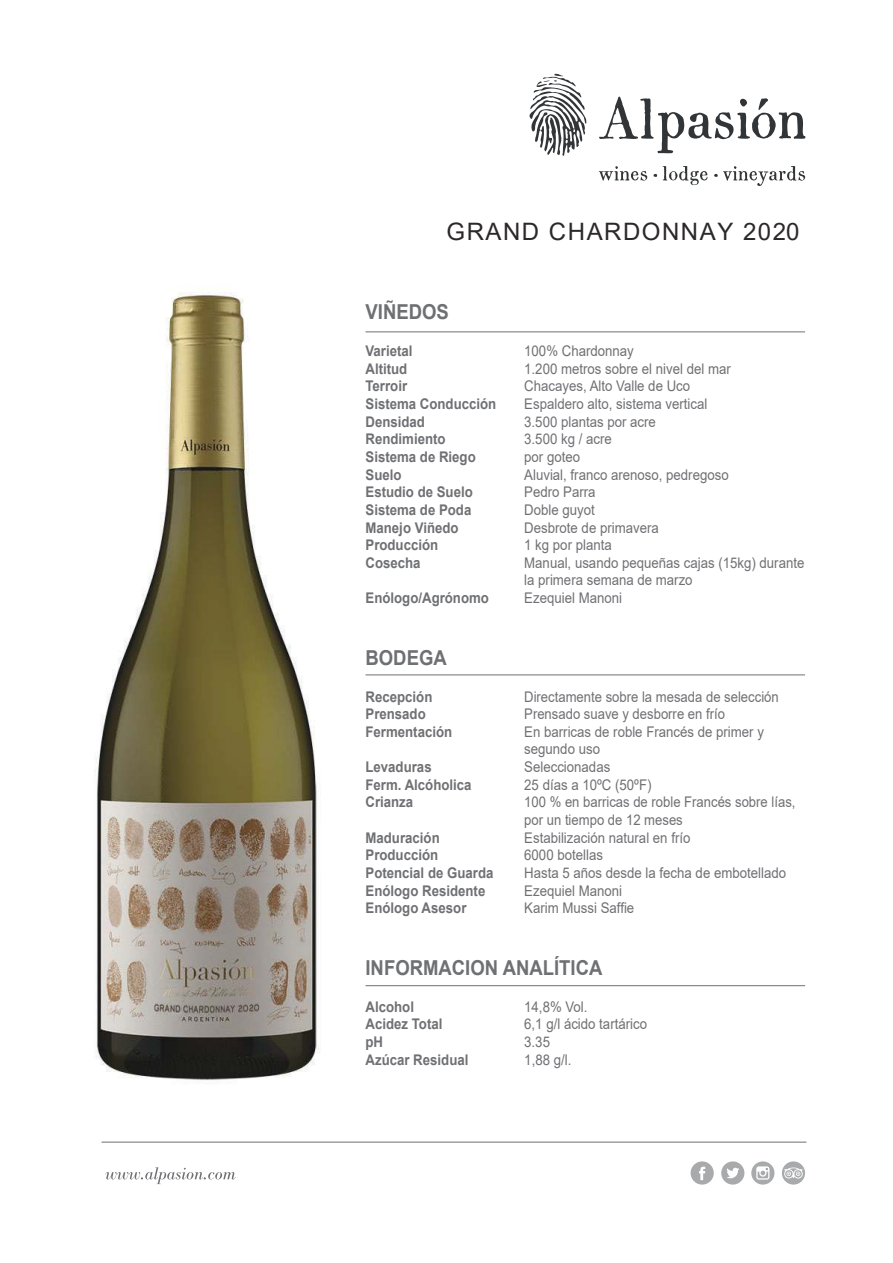
<style>
.page{position:relative;width:893px;height:1263px;background:#fff}
.page>*{position:absolute;margin:0;border:0;box-sizing:border-box;transform-origin:0 0}
.t1{font:24px "Arial";letter-spacing:.065em;color:#2b2829}
.t2{font:700 20.55px "Arial";color:#6f7073;scale:.9 1}
.t3{font:14.7px/17.7px "Arial";color:#6f7073;scale:.9 1}
.t4{font:700 14.7px "Arial";color:#6f7073;scale:.9 1}
.t5{font:14.7px/17.7px "Arial";color:#6f7073;scale:.89 1}
</style>
<div class="page">
<hr style="left:365px;top:332px;width:440px;height:1px;background:#6f7073">
<hr style="left:365px;top:675px;width:440px;height:1px;background:#6f7073">
<hr style="left:365px;top:985px;width:440px;height:1px;background:#6f7073">
<hr style="left:101px;top:1142px;width:705px;height:1px;background:#6f7073">
<svg style="left:721px;top:1161px;width:23px;height:23px"></svg>
<svg style="left:691px;top:1161px;width:23px;height:23px"></svg>
<svg style="left:751px;top:1161px;width:23px;height:23px"></svg>
<svg style="left:782px;top:1161px;width:23px;height:23px"></svg>
<svg style="left:105px;top:1167px;width:131px;height:17px"></svg>
<img style="left:95px;top:292px;width:225px;height:791px">
<svg style="left:599px;top:166px;width:48px;height:15px"></svg>
<svg style="left:653px;top:166px;width:54px;height:19px"></svg>
<svg style="left:714px;top:166px;width:91px;height:20px"></svg>
<svg style="left:599px;top:97px;width:206px;height:56px"></svg>
<svg style="left:529px;top:73px;width:57px;height:83px"></svg>
<h1 class="t1" style="left:446px;top:223px;width:354px">GRAND CHARDONNAY 2020</h1>
<h2 class="t2" style="left:365px;top:304px;width:94px">VIÑEDOS</h2>
<p class="t4" style="left:365px;top:345px;width:54px">Varietal</p>
<p class="t3" style="left:524px;top:343px;width:123px">100% Chardonnay</p>
<p class="t4" style="left:365px;top:363px;width:48px">Altitud</p>
<p class="t3" style="left:524px;top:361px;width:231px">1.200 metros sobre el nivel del mar</p>
<p class="t4" style="left:365px;top:381px;width:48px">Terroir</p>
<p class="t3" style="left:524px;top:379px;width:186px">Chacayes, Alto Valle de Uco</p>
<p class="t4" style="left:365px;top:398px;width:147px">Sistema Conducción</p>
<p class="t3" style="left:524px;top:396px;width:205px">Espaldero alto, sistema vertical</p>
<p class="t4" style="left:365px;top:416px;width:68px">Densidad</p>
<p class="t3" style="left:524px;top:414px;width:148px">3.500 plantas por acre</p>
<p class="t4" style="left:365px;top:434px;width:91px">Rendimiento</p>
<p class="t3" style="left:524px;top:432px;width:99px">3.500 kg / acre</p>
<p class="t4" style="left:365px;top:451px;width:124px">Sistema de Riego</p>
<p class="t3" style="left:524px;top:449px;width:64px">por goteo</p>
<p class="t4" style="left:365px;top:469px;width:42px">Suelo</p>
<p class="t3" style="left:524px;top:467px;width:229px">Aluvial, franco arenoso, pedregoso</p>
<p class="t4" style="left:365px;top:486px;width:121px">Estudio de Suelo</p>
<p class="t3" style="left:524px;top:484px;width:81px">Pedro Parra</p>
<p class="t4" style="left:365px;top:504px;width:119px">Sistema de Poda</p>
<p class="t3" style="left:524px;top:502px;width:80px">Doble guyot</p>
<p class="t4" style="left:365px;top:522px;width:105px">Manejo Viñedo</p>
<p class="t3" style="left:524px;top:520px;width:151px">Desbrote de primavera</p>
<p class="t4" style="left:365px;top:539px;width:82px">Producción</p>
<p class="t3" style="left:524px;top:537px;width:99px">1 kg por planta</p>
<p class="t4" style="left:365px;top:557px;width:63px">Cosecha</p>
<p class="t3" style="left:524px;top:555px;width:313px">Manual, usando pequeñas cajas (15kg) durante la primera semana de marzo</p>
<p class="t4" style="left:365px;top:592px;width:139px">Enólogo/Agrónomo</p>
<p class="t3" style="left:524px;top:590px;width:110px">Ezequiel Manoni</p>
<h2 class="t2" style="left:365px;top:650px;width:92px">BODEGA</h2>
<p class="t4" style="left:365px;top:691px;width:76px">Recepción</p>
<p class="t5" style="left:524px;top:689px;width:287px">Directamente sobre la mesada de selección</p>
<p class="t4" style="left:365px;top:708px;width:68px">Prensado</p>
<p class="t5" style="left:524px;top:706px;width:227px">Prensado suave y desborre en frío</p>
<p class="t4" style="left:365px;top:726px;width:98px">Fermentación</p>
<p class="t3" style="left:524px;top:724px;width:268px">En barricas de roble Francés de primer y segundo uso</p>
<p class="t4" style="left:365px;top:761px;width:75px">Levaduras</p>
<p class="t3" style="left:524px;top:759px;width:97px">Seleccionadas</p>
<p class="t4" style="left:365px;top:779px;width:119px">Ferm. Alcóholica</p>
<p class="t3" style="left:524px;top:777px;width:143px">25 días a 10ºC (50ºF)</p>
<p class="t4" style="left:365px;top:797px;width:55px">Crianza</p>
<p class="t5" style="left:524px;top:795px;width:306px">100 % en barricas de roble Francés sobre lías, por un tiempo de 12 meses</p>
<p class="t4" style="left:365px;top:832px;width:84px">Maduración</p>
<p class="t3" style="left:524px;top:830px;width:186px">Estabilización natural en frío</p>
<p class="t4" style="left:365px;top:850px;width:82px">Producción</p>
<p class="t3" style="left:524px;top:848px;width:89px">6000 botellas</p>
<p class="t4" style="left:365px;top:867px;width:144px">Potencial de Guarda</p>
<p class="t3" style="left:524px;top:865px;width:292px">Hasta 5 años desde la fecha de embotellado</p>
<p class="t4" style="left:365px;top:885px;width:135px">Enólogo Residente</p>
<p class="t3" style="left:524px;top:883px;width:110px">Ezequiel Manoni</p>
<p class="t4" style="left:365px;top:902px;width:114px">Enólogo Asesor</p>
<p class="t3" style="left:524px;top:901px;width:124px">Karim Mussi Saffie</p>
<h2 class="t2" style="left:365px;top:960px;width:265px">INFORMACION ANALÍTICA</h2>
<p class="t4" style="left:365px;top:1001px;width:55px">Alcohol</p>
<p class="t3" style="left:524px;top:999px;width:72px">14,8% Vol.</p>
<p class="t4" style="left:365px;top:1019px;width:87px">Acidez Total</p>
<p class="t3" style="left:524px;top:1017px;width:138px">6,1 g/l ácido tartárico</p>
<p class="t4" style="left:365px;top:1036px;width:21px">pH</p>
<p class="t3" style="left:524px;top:1034px;width:30px">3.35</p>
<p class="t4" style="left:365px;top:1054px;width:116px">Azúcar Residual</p>
<p class="t3" style="left:524px;top:1052px;width:54px">1,88 g/l.</p>
</div>
